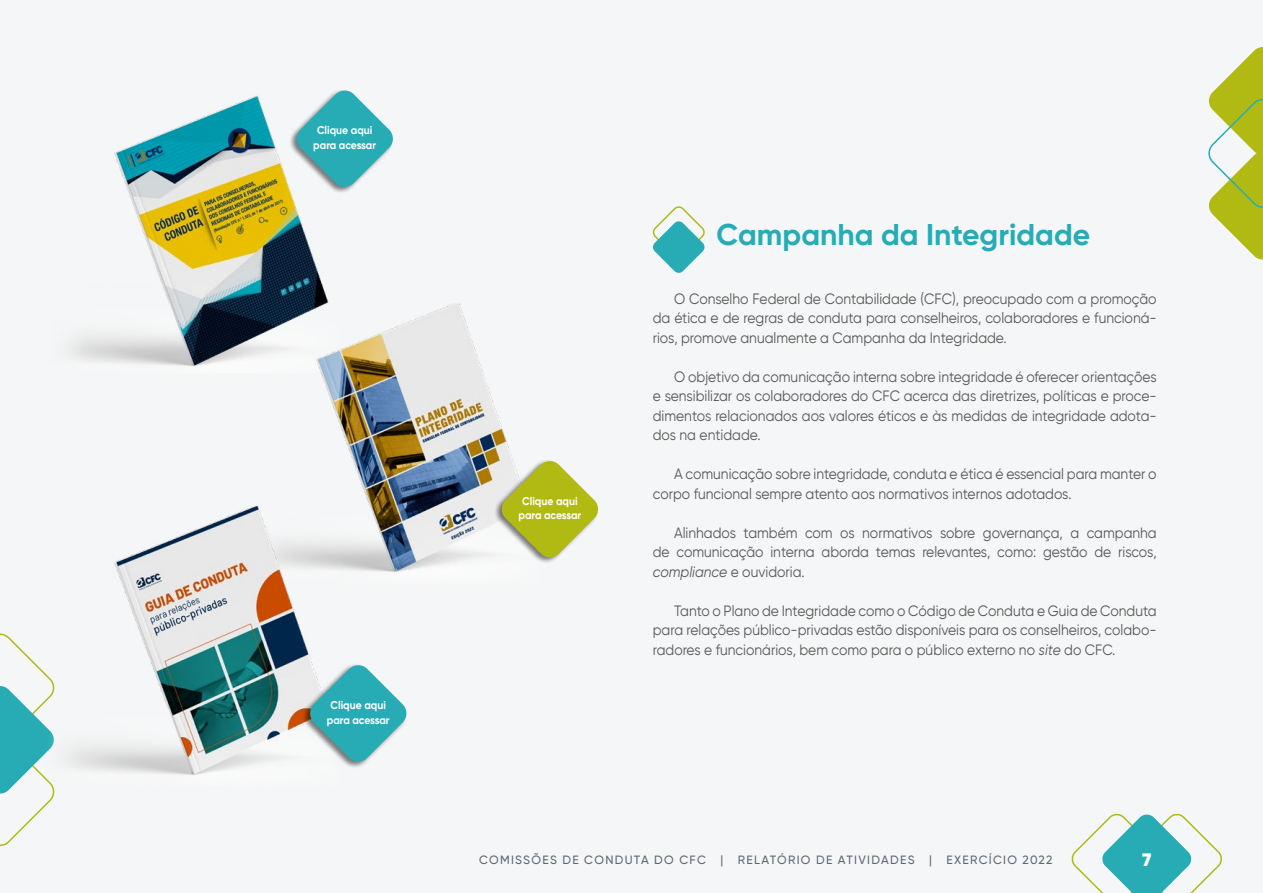
<style>
.page{position:relative;width:1263px;height:893px;background:#f5f6f7}
.page>*{position:absolute;margin:0;border:0;box-sizing:border-box;transform-origin:0 0}
.Título_1{font:700 30px "Gilroy";color:#27acb6}
.t1{font:900 18px "Gilroy";color:#fff}
.Texto{font:15px/19.5px "Gilroy";color:#575756;text-align:justify;scale:.92 1}
.t2{font:500 12px "Gilroy";letter-spacing:.11em;color:#5d696f}
.Texto-2{font:700 11.25px/14.7px "Gilroy";color:#fff;text-align:center;scale:.92 1}
.s1{font-style:italic}
</style>
<div class="page">
<svg style="left:1208px;top:47px;width:55px;height:213px"></svg>
<svg style="left:0;top:633px;width:55px;height:214px"></svg>
<svg style="left:1071px;top:813px;width:151px;height:80px"></svg>
<img style="left:72px;top:96px;width:257px;height:270px">
<img style="left:238px;top:304px;width:274px;height:268px">
<img style="left:37px;top:507px;width:300px;height:280px">
<div style="left:289px;top:88px;width:105px;height:106px;background:#000;opacity:.5"></div>
<svg style="left:295px;top:89px;width:99px;height:99px"></svg>
<div style="left:302px;top:663px;width:105px;height:105px;background:#000;opacity:.5"></div>
<svg style="left:309px;top:664px;width:98px;height:99px"></svg>
<div style="left:494px;top:459px;width:105px;height:105px;background:#000;opacity:.5"></div>
<svg style="left:500px;top:460px;width:99px;height:99px"></svg>
<svg style="left:652px;top:206px;width:53px;height:67px"></svg>
<p class="Texto-2" style="left:313px;top:123px;width:70px">Clique aqui para acessar</p>
<p class="Texto-2" style="left:327px;top:698px;width:70px">Clique aqui para acessar</p>
<p class="Texto-2" style="left:518px;top:493px;width:70px">Clique aqui para acessar</p>
<p class="Título_1" style="left:716px;top:216px;width:375px">Campanha da Integridade</p>
<p class="Texto" style="left:653px;top:289px;width:549px;text-indent:21px">O Conselho Federal de Contabilidade (CFC), preocupado com a promoção da ética e de regras de conduta para conselheiros, colaboradores e funcioná&shy;rios, promove anualmente a Campanha da Integridade.</p>
<p class="Texto" style="left:653px;top:367px;width:549px;text-indent:21px">O objetivo da comunicação interna sobre integridade é oferecer orientações e sensibilizar os colaboradores do CFC acerca das diretrizes, políticas e proce&shy;dimentos relacionados aos valores éticos e às medidas de integridade adota&shy;dos na entidade.</p>
<p class="Texto" style="left:653px;top:464px;width:549px;text-indent:21px">A comunicação sobre integridade, conduta e ética é essencial para manter o corpo funcional sempre atento aos normativos internos adotados.</p>
<p class="Texto" style="left:653px;top:523px;width:549px;text-indent:21px">Alinhados também com os normativos sobre governança, a campanha de comunicação interna aborda temas relevantes, como: gestão de riscos, <span class="s1">compliance</span> e ouvidoria.</p>
<p class="Texto" style="left:653px;top:601px;width:549px;text-indent:21px">Tanto o Plano de Integridade como o Código de Conduta e Guia de Conduta para relações público-privadas estão disponíveis para os conselheiros, colabo&shy;radores e funcionários, bem como para o público externo no <span class="s1">site</span> do CFC.</p>
<p class="t2" style="left:479px;top:852px;width:575px">COMISSÕES DE CONDUTA DO CFC | RELATÓRIO DE ATIVIDADES | EXERCÍCIO 2022</p>
<p class="t1" style="left:1142px;top:848px;width:10px">7</p>
</div>
